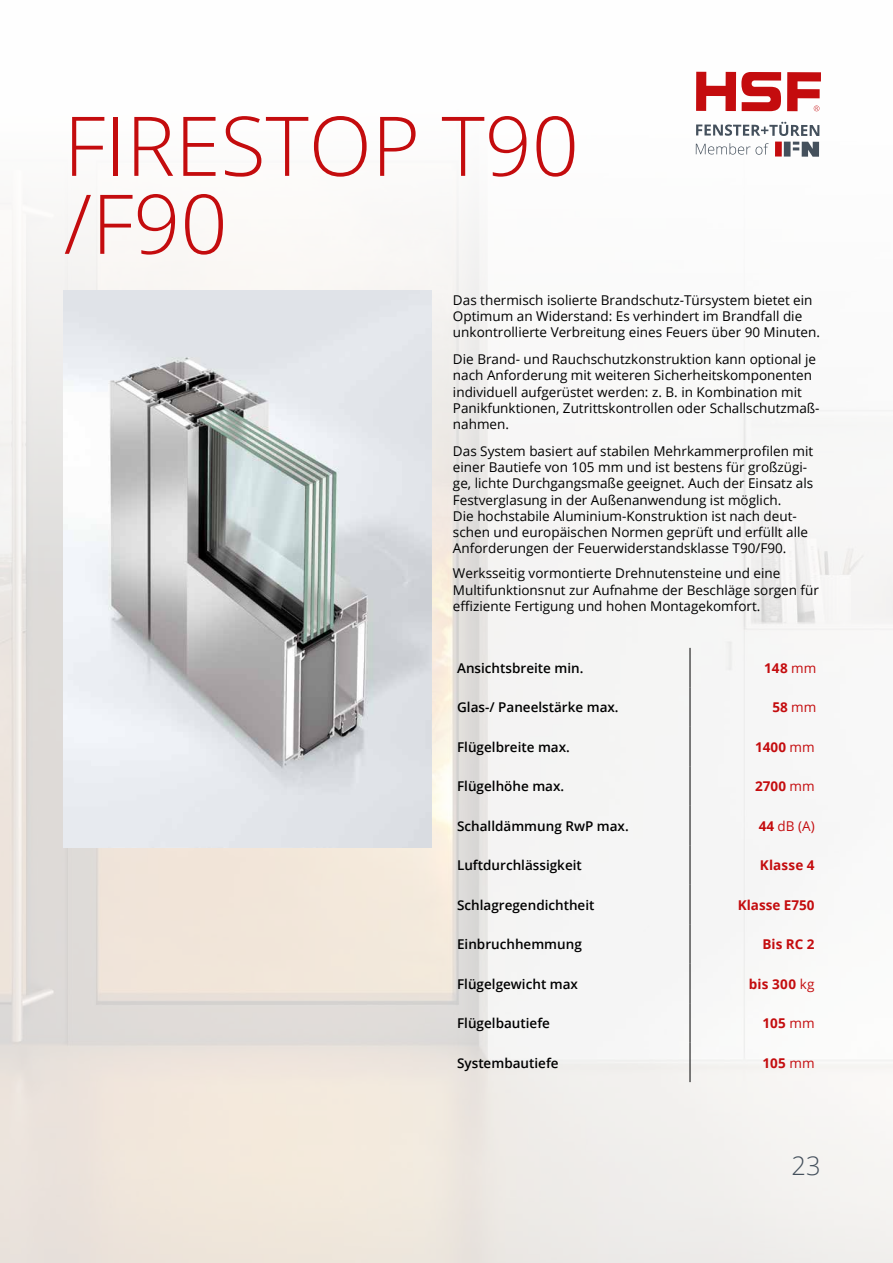
<style>
.page{position:relative;width:893px;height:1263px;background:#fff}
.page>*{position:absolute;margin:0;border:0;box-sizing:border-box;transform-origin:0 0}
.t1{font:300 82.5px/78px "Open Sans";color:#c40c0e}
.t2{font:300 25.5px "Open Sans";color:#44505c}
.t3{font:13.5px/16.2px "Open Sans";color:#000}
.t4{font:600 13.5px "Open Sans";color:#000}
.t5{font:700 13.5px "Open Sans";color:#c40c0e}
.t6{font:13.5px "Open Sans";color:#c40c0e}
.s1{font-weight:400}
.s2{font-weight:700}
</style>
<div class="page">
<img style="left:0;top:71px;width:893px;height:1192px">
<svg style="left:696px;top:72px;width:85px;height:39px"></svg>
<svg style="left:787px;top:72px;width:34px;height:39px"></svg>
<svg style="left:696px;top:122px;width:123px;height:14px"></svg>
<div style="left:775px;top:142px;width:7px;height:15px;background:#c40c0e"></div>
<div style="left:784px;top:142px;width:7px;height:15px;background:#44505c"></div>
<svg style="left:793px;top:142px;width:26px;height:15px"></svg>
<svg style="left:696px;top:143px;width:73px;height:12px"></svg>
<img style="left:64px;top:290px;width:368px;height:557px">
<hr style="left:690px;top:648px;width:1px;height:39px;background:#000">
<hr style="left:690px;top:687px;width:1px;height:40px;background:#000">
<hr style="left:690px;top:727px;width:1px;height:39px;background:#000">
<hr style="left:690px;top:766px;width:1px;height:40px;background:#000">
<hr style="left:690px;top:806px;width:1px;height:39px;background:#000">
<hr style="left:690px;top:845px;width:1px;height:40px;background:#000">
<hr style="left:690px;top:885px;width:1px;height:39px;background:#000">
<hr style="left:690px;top:924px;width:1px;height:40px;background:#000">
<hr style="left:690px;top:964px;width:1px;height:39px;background:#000">
<hr style="left:690px;top:1003px;width:1px;height:40px;background:#000">
<hr style="left:690px;top:1043px;width:1px;height:39px;background:#000">
<h1 class="t1" style="left:64px;top:105px;width:517px">FIRESTOP T90 /F90</h1>
<p class="t3" style="left:453px;top:291px;width:369px">Das thermisch isolierte Brandschutz-Türsystem bietet ein<br>Optimum an Widerstand: Es verhindert im Brandfall die unkontrollierte Verbreitung eines Feuers über 90 Minuten.</p>
<p class="t3" style="left:453px;top:351px;width:368px">Die Brand- und Rauchschutzkonstruktion kann optional je nach Anforderung mit weiteren Sicherheitskomponenten individuell aufgerüstet werden: z. B. in Kombination mit Panikfunktionen, Zutrittskontrollen oder Schallschutzmaß&shy;nahmen.</p>
<p class="t3" style="left:453px;top:443px;width:362px">Das System basiert auf stabilen Mehrkammerprofilen mit einer Bautiefe von 105 mm und ist bestens für großzügi&shy;ge, lichte Durchgangsmaße geeignet. Auch der Einsatz als Festverglasung in der Außenanwendung ist möglich.<br>Die hochstabile Aluminium-Konstruktion ist nach deut&shy;schen und europäischen Normen geprüft und erfüllt alle Anforderungen der Feuerwiderstandsklasse T90/F90.</p>
<p class="t3" style="left:453px;top:565px;width:367px">Werksseitig vormontierte Drehnutensteine und eine<br>Multifunktionsnut zur Aufnahme der Beschläge sorgen für effiziente Fertigung und hohen Montagekomfort.</p>
<p class="t4" style="left:457px;top:659px;width:128px">Ansichtsbreite min.</p>
<p class="t5" style="left:764px;top:658px;width:54px">148 <span class="s1">mm</span></p>
<p class="t4" style="left:457px;top:698px;width:163px">Glas-/ Paneelstärke max.</p>
<p class="t5" style="left:772px;top:698px;width:46px">58 <span class="s1">mm</span></p>
<p class="t4" style="left:457px;top:737px;width:114px">Flügelbreite max.</p>
<p class="t5" style="left:755px;top:737px;width:61px">1400 <span class="s1">mm</span></p>
<p class="t4" style="left:457px;top:777px;width:109px">Flügelhöhe max.</p>
<p class="t5" style="left:755px;top:777px;width:61px">2700 <span class="s1">mm</span></p>
<p class="t4" style="left:457px;top:816px;width:173px">Schalldämmung RwP max.</p>
<p class="t6" style="left:759px;top:816px;width:57px"><span class="s2">44</span> dB (A)</p>
<p class="t4" style="left:457px;top:856px;width:126px">Luftdurchlässigkeit</p>
<p class="t5" style="left:760px;top:856px;width:56px">Klasse 4</p>
<p class="t4" style="left:457px;top:895px;width:139px">Schlagregendichtheit</p>
<p class="t5" style="left:738px;top:895px;width:78px">Klasse E750</p>
<p class="t4" style="left:457px;top:935px;width:126px">Einbruchhemmung</p>
<p class="t5" style="left:762px;top:935px;width:54px">Bis RC 2</p>
<p class="t4" style="left:457px;top:974px;width:122px">Flügelgewicht max</p>
<p class="t5" style="left:749px;top:974px;width:67px">bis 300 <span class="s1">kg</span></p>
<p class="t4" style="left:457px;top:1014px;width:94px">Flügelbautiefe</p>
<p class="t5" style="left:762px;top:1014px;width:54px">105 <span class="s1">mm</span></p>
<p class="t4" style="left:457px;top:1053px;width:103px">Systembautiefe</p>
<p class="t5" style="left:762px;top:1053px;width:54px">105 <span class="s1">mm</span></p>
<h2 class="t2" style="left:792px;top:1148px;width:31px">23</h2>
</div>
